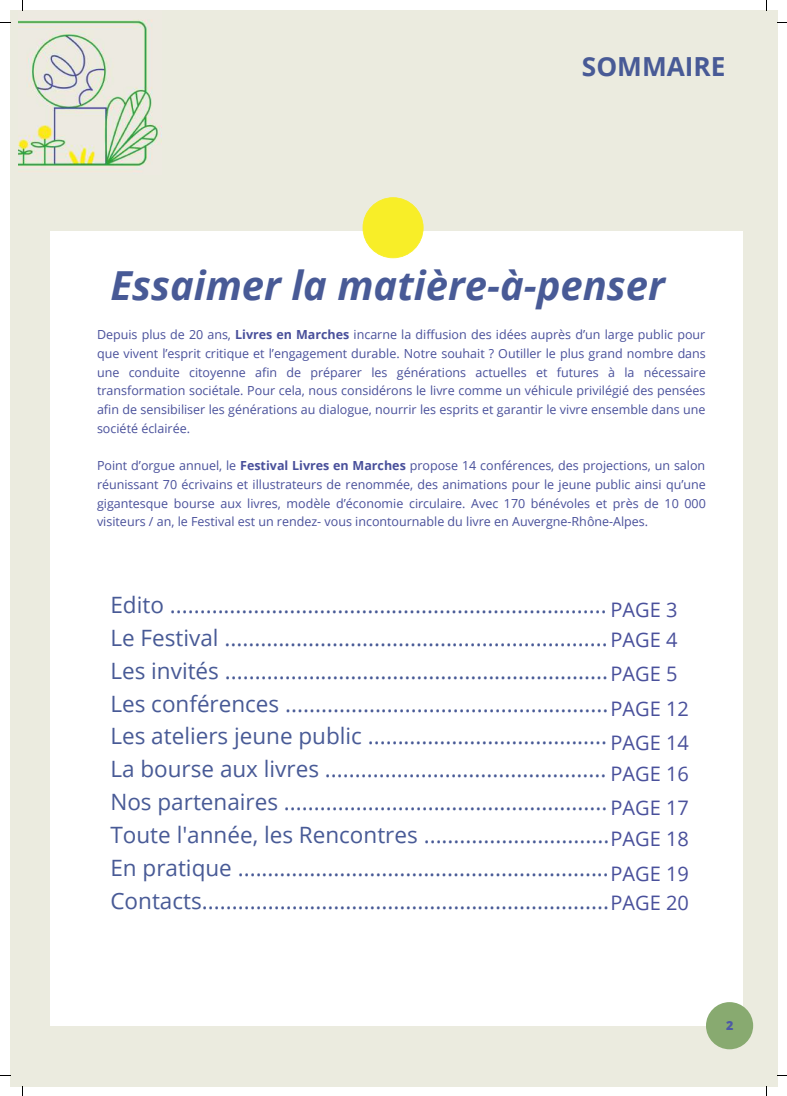
<style>
.page{position:relative;width:787px;height:1096px;background:#fff}
.page>*{position:absolute;margin:0;border:0;box-sizing:border-box;transform-origin:0 0}
.t1{font:italic 700 40px "Open Sans";color:#485a96}
.t2{font:700 26.25px "Open Sans";color:#485a96}
.t3{font:22.5px/32.9px "Open Sans";color:#485a96}
.t4{font:20px/34.5px "Open Sans";color:#49509b}
.t5{font:12.5px/18.6px "Open Sans";color:#49509b;text-align:justify}
.t6{font:800 12.5px "Open Sans";color:#4d59a7}
.s1{font-weight:700}
</style>
<div class="page">
<div style="left:10px;top:10px;width:767px;height:1076px;background:#ebebdf"></div>
<img style="left:18px;top:10px;width:144px;height:162px">
<div style="left:50px;top:231px;width:692px;height:794px;background:#fff"></div>
<svg style="left:363px;top:197px;width:60px;height:61px"></svg>
<div style="left:706px;top:1002px;width:47px;height:47px;background:#88aa70;border-radius:50%"></div>
<h2 class="t2" style="left:582px;top:48px;width:145px">SOMMAIRE</h2>
<h1 class="t1" style="left:110px;top:257px;width:556px">Essaimer la matière-à-penser</h1>
<p class="t5" style="left:97px;top:325px;width:610px">Depuis plus de 20 ans, <span class="s1">Livres en Marches</span> incarne la diffusion des idées auprès d’un large public pour que vivent l’esprit critique et l’engagement durable. Notre souhait ? Outiller le plus grand nombre dans une conduite citoyenne afin de préparer les générations actuelles et futures à la nécessaire transformation sociétale. Pour cela, nous considérons le livre comme un véhicule privilégié des pensées afin de sensibiliser les générations au dialogue, nourrir les esprits et garantir le vivre ensemble dans une société éclairée.</p>
<p class="t5" style="left:97px;top:456px;width:610px">Point d’orgue annuel, le <span class="s1">Festival Livres en Marches</span> propose 14 conférences, des projections, un salon réunissant 70 écrivains et illustrateurs de renommée, des animations pour le jeune public ainsi qu’une gigantesque bourse aux livres, modèle d’économie circulaire. Avec 170 bénévoles et près de 10 000 visiteurs / an, le Festival est un rendez- vous incontournable du livre en Auvergne-Rhône-Alpes.</p>
<p class="t3" style="left:110px;top:587px;width:500px">Edito .........................................................................<br>Le Festival ................................................................<br>Les invités ................................................................<br>Les conférences ......................................................<br>Les ateliers jeune public ........................................<br>La bourse aux livres ...............................................<br>Nos partenaires ......................................................<br>Toute l'année, les Rencontres ...............................<br>En pratique ..............................................................<br>Contacts....................................................................</p>
<h3 class="t4" style="left:610px;top:593px;width:69px;line-height:30.4px">PAGE 3<br>PAGE 4</h3>
<h3 class="t4" style="left:610px;top:656px;width:80px">PAGE 5<br>PAGE 12<br>PAGE 14</h3>
<h3 class="t4" style="left:610px;top:755px;width:80px">PAGE 16<br>PAGE 17</h3>
<h3 class="t4" style="left:610px;top:821px;width:80px">PAGE 18<br>PAGE 19</h3>
<h3 class="t4" style="left:610px;top:885px;width:80px">PAGE 20</h3>
<p class="t6" style="left:726px;top:1016px;width:9px">2</p>
</div>
